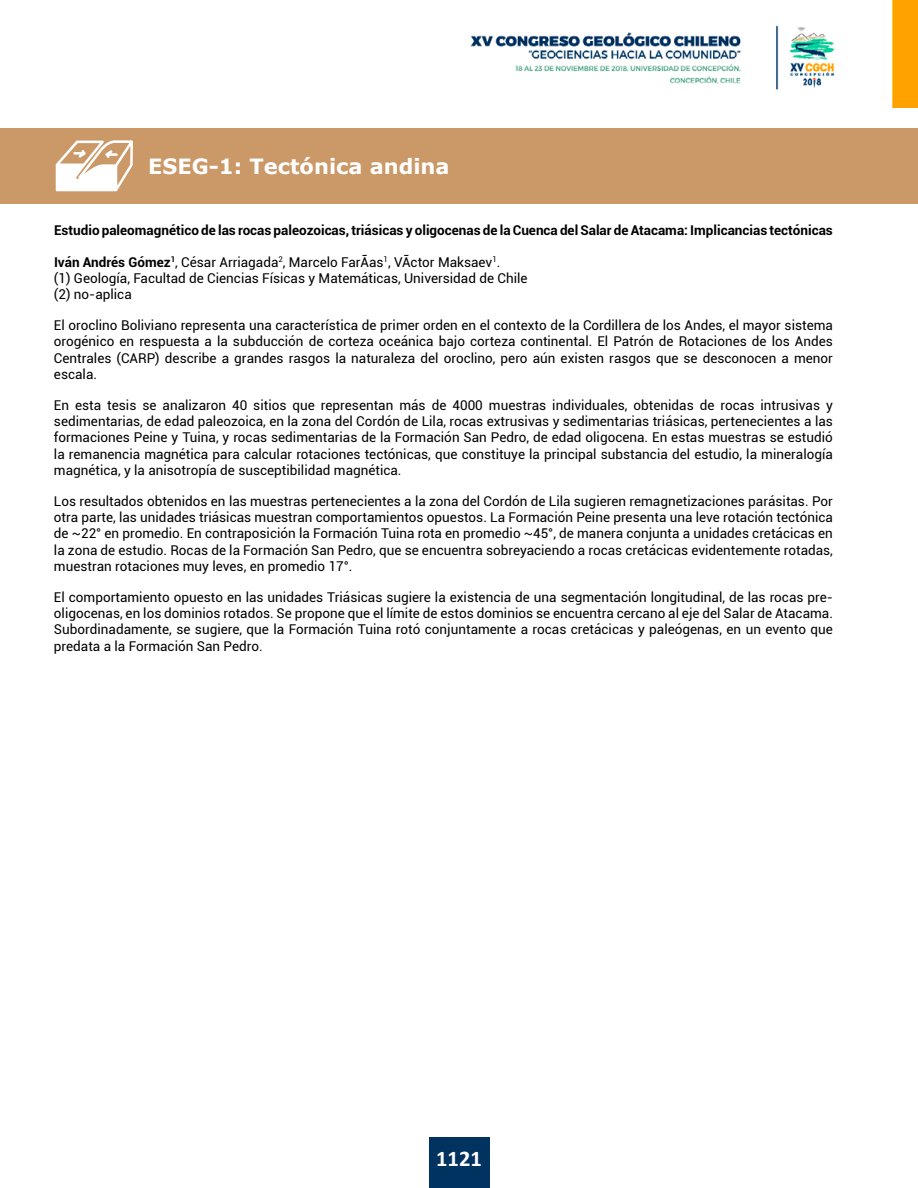
<style>
.page{position:relative;width:918px;height:1188px;background:#fff}
.page>*{position:absolute;margin:0;border:0;box-sizing:border-box;transform-origin:0 0}
.t1{font:700 22.5px "Calibri";color:#fff}
.t2{font:700 21px "Verdana";color:#fff}
.t3{font:13.5px/16.2px "Roboto";color:#000;text-align:justify}
.t4{font:700 13.5px "Roboto";color:#000}
.s1{font-weight:700}
</style>
<div class="page">
<img style="left:470px;top:0;width:448px;height:108px">
<div style="left:429px;top:1138px;width:60px;height:50px;background:#00335f"></div>
<div style="left:0;top:128px;width:918px;height:75px;background:#cb9867"></div>
<svg style="left:56px;top:140px;width:77px;height:51px"></svg>
<h2 class="t2" style="left:148px;top:151px;width:303px">ESEG-1: Tectónica andina</h2>
<p class="t4" style="left:54px;top:221px;width:780px">Estudio paleomagnético de las rocas paleozoicas, triásicas y oligocenas de la Cuenca del Salar de Atacama: Implicancias tectónicas</p>
<p class="t3" style="left:54px;top:253px;width:475px;text-align:left"><span class="s1">Iván Andrés Gómez</span><sup>1</sup>, César Arriagada<sup>2</sup>, Marcelo FarÃas<sup>1</sup>, VÃctor Maksaev<sup>1</sup>.<br>(1) Geología, Facultad de Ciencias Físicas y Matemáticas, Universidad de Chile (2) no-aplica</p>
<p class="t3" style="left:54px;top:317px;width:780px">El oroclino Boliviano representa una característica de primer orden en el contexto de la Cordillera de los Andes, el mayor sistema orogénico en respuesta a la subducción de corteza oceánica bajo corteza continental. El Patrón de Rotaciones de los Andes Centrales (CARP) describe a grandes rasgos la naturaleza del oroclino, pero aún existen rasgos que se desconocen a menor escala.</p>
<p class="t3" style="left:54px;top:397px;width:780px">En esta tesis se analizaron 40 sitios que representan más de 4000 muestras individuales, obtenidas de rocas intrusivas y sedimentarias, de edad paleozoica, en la zona del Cordón de Lila, rocas extrusivas y sedimentarias triásicas, pertenecientes a las formaciones Peine y Tuina, y rocas sedimentarias de la Formación San Pedro, de edad oligocena. En estas muestras se estudió la remanencia magnética para calcular rotaciones tectónicas, que constituye la principal substancia del estudio, la mineralogía magnética, y la anisotropía de susceptibilidad magnética.</p>
<p class="t3" style="left:54px;top:493px;width:780px">Los resultados obtenidos en las muestras pertenecientes a la zona del Cordón de Lila sugieren remagnetizaciones parásitas. Por otra parte, las unidades triásicas muestran comportamientos opuestos. La Formación Peine presenta una leve rotación tectónica de ~22° en promedio. En contraposición la Formación Tuina rota en promedio ~45°, de manera conjunta a unidades cretácicas en la zona de estudio. Rocas de la Formación San Pedro, que se encuentra sobreyaciendo a rocas cretácicas evidentemente rotadas, muestran rotaciones muy leves, en promedio 17°.</p>
<p class="t3" style="left:54px;top:589px;width:780px">El comportamiento opuesto en las unidades Triásicas sugiere la existencia de una segmentación longitudinal, de las rocas pre&shy;oligocenas, en los dominios rotados. Se propone que el límite de estos dominios se encuentra cercano al eje del Salar de Atacama.<br>Subordinadamente, se sugiere, que la Formación Tuina rotó conjuntamente a rocas cretácicas y paleógenas, en un evento que predata a la Formación San Pedro.</p>
<h1 class="t1" style="left:436px;top:1143px;width:47px">1121</h1>
</div>
